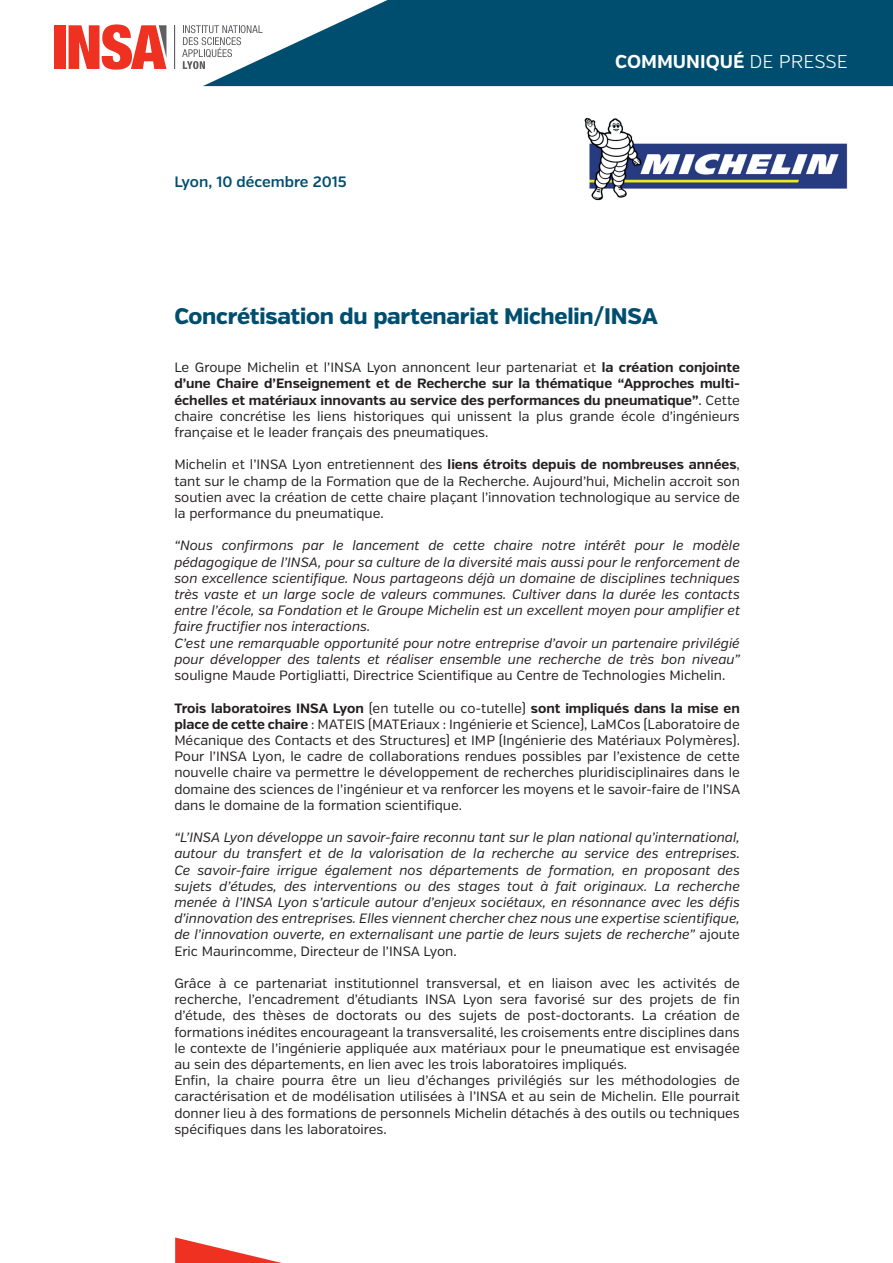
<style>
.page{position:relative;width:893px;height:1263px;background:#fff}
.page>*{position:absolute;margin:0;border:0;box-sizing:border-box;transform-origin:0 0}
.t1{font:800 22.5px "Verb";letter-spacing:-.01em;color:#004e6f}
.t2{font:700 18.6px "Verb";color:#fff}
.t3{font:600 15px "Verb";color:#004e6f}
.t4{font:13.5px/16.2px "Verb";color:#231f20;text-align:justify}
.t5{font:italic 13.5px/16.2px "Verb";color:#231f20}
.s1{font-weight:300}
.s2{font-weight:700}
.s3{font-style:normal}
</style>
<div class="page">
<svg style="left:175px;top:1237px;width:107px;height:26px"></svg>
<svg style="left:182px;top:25px;width:21px;height:44px"></svg>
<hr style="left:174px;top:25px;width:1px;height:44px;background:#5f5f62">
<div style="left:54px;top:25px;width:11px;height:44px;background:#ef3122"></div>
<svg style="left:69px;top:24px;width:97px;height:46px"></svg>
<svg style="left:203px;top:0;width:690px;height:86px;background:#216481"></svg>
<img style="left:584px;top:118px;width:264px;height:83px">
<p class="t3" style="left:174px;top:173px;width:174px">Lyon, 10 décembre 2015</p>
<h2 class="t2" style="left:615px;top:50px;width:234px">COMMUNIQUÉ <span class="s1">DE PRESSE</span></h2>
<h1 class="t1" style="left:174px;top:302px;width:485px">Concrétisation du partenariat Michelin/INSA</h1>
<p class="t4" style="left:174px;top:360px;width:567px">Le Groupe Michelin et l’INSA Lyon annoncent leur partenariat et <span class="s2">la création conjointe d’une Chaire d’Enseignement et de Recherche sur la thématique “Approches multi&shy;échelles et matériaux innovants au service des performances du pneumatique”</span>. Cette chaire concrétise les liens historiques qui unissent la plus grande école d’ingénieurs française et le leader français des pneumatiques.</p>
<p class="t4" style="left:174px;top:457px;width:567px">Michelin et l’INSA Lyon entretiennent des <span class="s2">liens étroits depuis de nombreuses années</span>, tant sur le champ de la Formation que de la Recherche. Aujourd’hui, Michelin accroit son soutien avec la création de cette chaire plaçant l’innovation technologique au service de la performance du pneumatique.</p>
<p class="t5" style="left:174px;top:538px;width:567px">“Nous confirmons par le lancement de cette chaire notre intérêt pour le modèle pédagogique de l’INSA, pour sa culture de la diversité mais aussi pour le renforcement de son excellence scientifique. Nous partageons déjà un domaine de disciplines techniques très vaste et un large socle de valeurs communes. Cultiver dans la durée les contacts entre l’école, sa Fondation et le Groupe Michelin est un excellent moyen pour amplifier et faire fructifier nos interactions.<br>C’est une remarquable opportunité pour notre entreprise d’avoir un partenaire privilégié pour développer des talents et réaliser ensemble une recherche de très bon niveau”</p>
<p class="t4" style="left:174px;top:667px;width:552px">souligne Maude Portigliatti, Directrice Scientifique au Centre de Technologies Michelin.</p>
<p class="t4" style="left:174px;top:700px;width:567px"><span class="s2">Trois laboratoires INSA Lyon</span> (en tutelle ou co-tutelle) <span class="s2">sont impliqués dans la mise en place de cette chaire</span> : MATEIS (MATEriaux : Ingénierie et Science), LaMCos (Laboratoire de Mécanique des Contacts et des Structures) et IMP (Ingénierie des Matériaux Polymères).<br>Pour l’INSA Lyon, le cadre de collaborations rendues possibles par l’existence de cette nouvelle chaire va permettre le développement de recherches pluridisciplinaires dans le domaine des sciences de l’ingénieur et va renforcer les moyens et le savoir-faire de l’INSA dans le domaine de la formation scientifique.</p>
<p class="t5" style="left:174px;top:829px;width:567px;text-align:justify">“L’INSA Lyon développe un savoir-faire reconnu tant sur le plan national qu’international, autour du transfert et de la valorisation de la recherche au service des entreprises.<br>Ce savoir-faire irrigue également nos départements de formation, en proposant des sujets d’études, des interventions ou des stages tout à fait originaux. La recherche menée à l’INSA Lyon s’articule autour d’enjeux sociétaux, en résonnance avec les défis d’innovation des entreprises. Elles viennent chercher chez nous une expertise scientifique, de l’innovation ouverte, en externalisant une partie de leurs sujets de recherche” <span class="s3">ajoute Eric Maurincomme, Directeur de l’INSA Lyon.</span></p>
<p class="t4" style="left:174px;top:975px;width:567px;text-align:left">Grâce à ce partenariat institutionnel transversal, et en liaison avec les activités de recherche, l’encadrement d’étudiants INSA Lyon sera favorisé sur des projets de fin d’étude, des thèses de doctorats ou des sujets de post-doctorants. La création de formations inédites encourageant la transversalité, les croisements entre disciplines dans le contexte de l’ingénierie appliquée aux matériaux pour le pneumatique est envisagée au sein des départements, en lien avec les trois laboratoires impliqués.<br>Enfin, la chaire pourra être un lieu d’échanges privilégiés sur les méthodologies de caractérisation et de modélisation utilisées à l’INSA et au sein de Michelin. Elle pourrait donner lieu à des formations de personnels Michelin détachés à des outils ou techniques spécifiques dans les laboratoires.</p>
</div>
